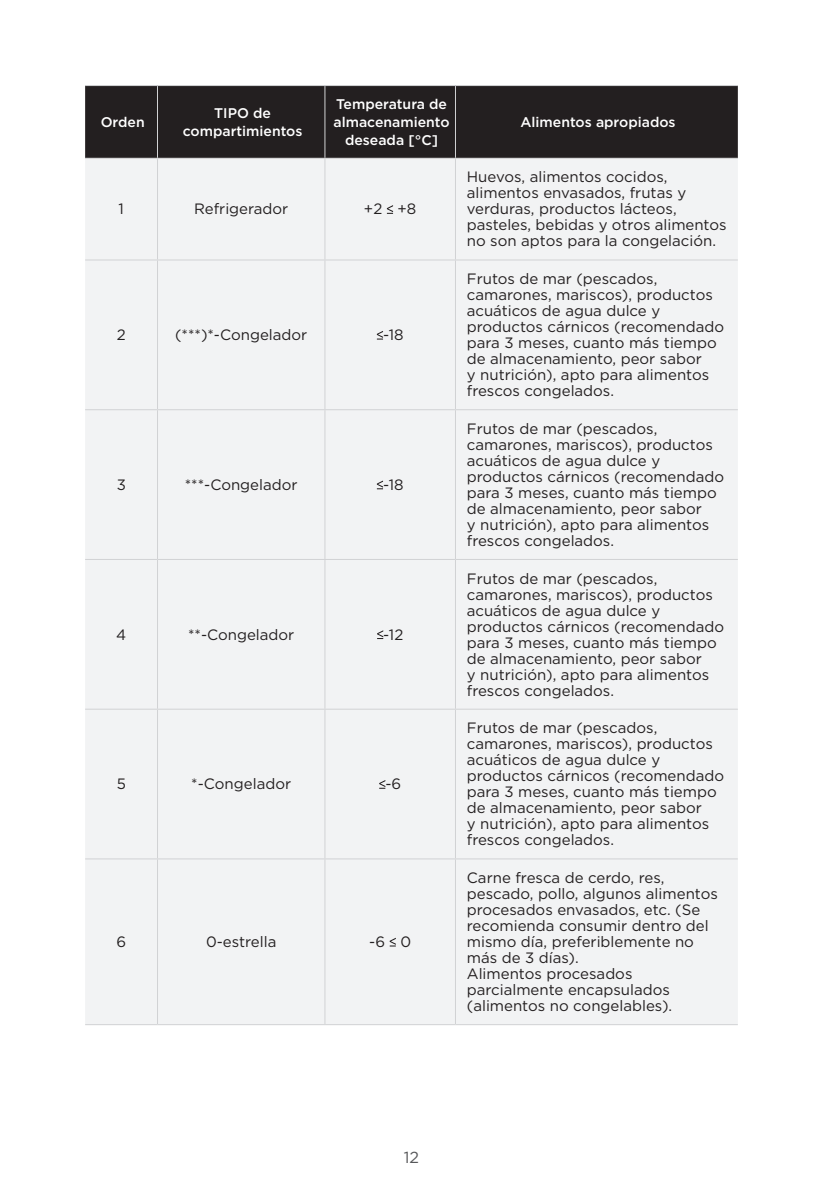
<style>
.page{position:relative;width:823px;height:1191px;background:#fff}
.page>*{position:absolute;margin:0;border:0;box-sizing:border-box;transform-origin:0 0}
.t1{font:16px "Gotham";color:#57585a}
.表7_5pt内容{font:15px/16px "Gotham";color:#231f20}
.表标题{font:500 14px/18px "Gotham";color:#fff;text-align:center}
</style>
<div class="page">
<div style="left:85px;top:86px;width:652px;height:72px;background:#231f20"></div>
<div style="left:85px;top:159px;width:652px;height:865px;background:#f2f3f4"></div>
<hr style="left:85px;top:85px;width:72px;height:1px;background:#d1d2d4">
<hr style="left:157px;top:85px;width:168px;height:1px;background:#d1d2d4">
<hr style="left:325px;top:85px;width:130px;height:1px;background:#d1d2d4">
<hr style="left:455px;top:85px;width:282px;height:1px;background:#d1d2d4">
<hr style="left:157px;top:86px;width:1px;height:72px;background:#d1d2d4">
<hr style="left:324px;top:86px;width:1px;height:72px;background:#d1d2d4">
<hr style="left:454px;top:86px;width:1px;height:72px;background:#d1d2d4">
<hr style="left:85px;top:158px;width:72px;height:1px;background:#d1d2d4">
<hr style="left:157px;top:158px;width:168px;height:1px;background:#d1d2d4">
<hr style="left:157px;top:159px;width:1px;height:100px;background:#d1d2d4">
<hr style="left:325px;top:158px;width:130px;height:1px;background:#d1d2d4">
<hr style="left:324px;top:159px;width:1px;height:100px;background:#d1d2d4">
<hr style="left:455px;top:158px;width:282px;height:1px;background:#d1d2d4">
<hr style="left:454px;top:159px;width:1px;height:100px;background:#d1d2d4">
<hr style="left:85px;top:259px;width:72px;height:1px;background:#d1d2d4">
<hr style="left:157px;top:259px;width:168px;height:1px;background:#d1d2d4">
<hr style="left:157px;top:260px;width:1px;height:149px;background:#d1d2d4">
<hr style="left:325px;top:259px;width:130px;height:1px;background:#d1d2d4">
<hr style="left:324px;top:260px;width:1px;height:149px;background:#d1d2d4">
<hr style="left:455px;top:259px;width:282px;height:1px;background:#d1d2d4">
<hr style="left:454px;top:260px;width:1px;height:149px;background:#d1d2d4">
<hr style="left:85px;top:409px;width:72px;height:1px;background:#d1d2d4">
<hr style="left:157px;top:409px;width:168px;height:1px;background:#d1d2d4">
<hr style="left:157px;top:410px;width:1px;height:149px;background:#d1d2d4">
<hr style="left:325px;top:409px;width:130px;height:1px;background:#d1d2d4">
<hr style="left:324px;top:410px;width:1px;height:149px;background:#d1d2d4">
<hr style="left:455px;top:409px;width:282px;height:1px;background:#d1d2d4">
<hr style="left:454px;top:410px;width:1px;height:149px;background:#d1d2d4">
<hr style="left:85px;top:559px;width:72px;height:1px;background:#d1d2d4">
<hr style="left:157px;top:559px;width:168px;height:1px;background:#d1d2d4">
<hr style="left:157px;top:560px;width:1px;height:148px;background:#d1d2d4">
<hr style="left:325px;top:559px;width:130px;height:1px;background:#d1d2d4">
<hr style="left:324px;top:560px;width:1px;height:148px;background:#d1d2d4">
<hr style="left:455px;top:559px;width:282px;height:1px;background:#d1d2d4">
<hr style="left:454px;top:560px;width:1px;height:148px;background:#d1d2d4">
<hr style="left:85px;top:708px;width:72px;height:1px;background:#d1d2d4">
<hr style="left:157px;top:708px;width:168px;height:1px;background:#d1d2d4">
<hr style="left:157px;top:709px;width:1px;height:149px;background:#d1d2d4">
<hr style="left:325px;top:708px;width:130px;height:1px;background:#d1d2d4">
<hr style="left:324px;top:709px;width:1px;height:149px;background:#d1d2d4">
<hr style="left:455px;top:708px;width:282px;height:1px;background:#d1d2d4">
<hr style="left:454px;top:709px;width:1px;height:149px;background:#d1d2d4">
<hr style="left:85px;top:858px;width:72px;height:1px;background:#d1d2d4">
<hr style="left:157px;top:858px;width:168px;height:1px;background:#d1d2d4">
<hr style="left:157px;top:859px;width:1px;height:165px;background:#d1d2d4">
<hr style="left:325px;top:858px;width:130px;height:1px;background:#d1d2d4">
<hr style="left:324px;top:859px;width:1px;height:165px;background:#d1d2d4">
<hr style="left:455px;top:858px;width:282px;height:1px;background:#d1d2d4">
<hr style="left:454px;top:859px;width:1px;height:165px;background:#d1d2d4">
<hr style="left:85px;top:1024px;width:72px;height:1px;background:#d1d2d4">
<hr style="left:157px;top:1024px;width:168px;height:1px;background:#d1d2d4">
<hr style="left:325px;top:1024px;width:130px;height:1px;background:#d1d2d4">
<hr style="left:455px;top:1024px;width:282px;height:1px;background:#d1d2d4">
<svg style="left:386px;top:205px;width:7px;height:9px"></svg>
<svg style="left:376px;top:331px;width:7px;height:8px"></svg>
<svg style="left:376px;top:480px;width:7px;height:9px"></svg>
<svg style="left:377px;top:630px;width:6px;height:9px"></svg>
<svg style="left:379px;top:780px;width:6px;height:8px"></svg>
<svg style="left:389px;top:937px;width:6px;height:9px"></svg>
<p class="表标题" style="left:101px;top:113px;width:46px">Orden</p>
<p class="表标题" style="left:183px;top:104px;width:121px">TIPO de compartimientos</p>
<p class="表标题" style="left:333px;top:95px;width:118px">Temperatura de almacenamiento deseada [°C]</p>
<p class="表7_5pt内容" style="left:118px;top:201px;width:7px">1</p>
<p class="表7_5pt内容" style="left:194px;top:201px;width:96px">Refrigerador</p>
<p class="表7_5pt内容" style="left:364px;top:201px;width:54px">+2 +8</p>
<p class="表7_5pt内容" style="left:117px;top:326px;width:10px">2</p>
<p class="表7_5pt内容" style="left:175px;top:326px;width:134px">(***)*-Congelador</p>
<p class="表7_5pt内容" style="left:383px;top:326px;width:22px">-18</p>
<p class="表7_5pt内容" style="left:117px;top:476px;width:11px">3</p>
<p class="表7_5pt内容" style="left:185px;top:476px;width:114px">***-Congelador</p>
<p class="表7_5pt内容" style="left:383px;top:476px;width:22px">-18</p>
<p class="表7_5pt内容" style="left:116px;top:626px;width:12px">4</p>
<p class="表7_5pt内容" style="left:188px;top:626px;width:108px">**-Congelador</p>
<p class="表7_5pt内容" style="left:383px;top:626px;width:22px">-12</p>
<p class="表7_5pt内容" style="left:117px;top:775px;width:11px">5</p>
<p class="表7_5pt内容" style="left:191px;top:775px;width:101px">*-Congelador</p>
<p class="表7_5pt内容" style="left:385px;top:775px;width:17px">-6</p>
<p class="表7_5pt内容" style="left:116px;top:933px;width:11px">6</p>
<p class="表7_5pt内容" style="left:206px;top:933px;width:72px">0-estrella</p>
<p class="表7_5pt内容" style="left:369px;top:933px;width:43px">-6 0</p>
<p class="表标题" style="left:520px;top:113px;width:157px">Alimentos apropiados</p>
<p class="表7_5pt内容" style="left:466px;top:169px;width:261px">Huevos, alimentos cocidos, alimentos envasados, frutas y verduras, productos lácteos, pasteles, bebidas y otros alimentos no son aptos para la congelación.</p>
<p class="表7_5pt内容" style="left:466px;top:270px;width:258px">Frutos de mar (pescados, camarones, mariscos), productos acuáticos de agua dulce y productos cárnicos (recomendado para 3 meses, cuanto más tiempo de almacenamiento, peor sabor<br>y nutrición), apto para alimentos frescos congelados.</p>
<p class="表7_5pt内容" style="left:466px;top:420px;width:258px">Frutos de mar (pescados, camarones, mariscos), productos acuáticos de agua dulce y productos cárnicos (recomendado para 3 meses, cuanto más tiempo de almacenamiento, peor sabor<br>y nutrición), apto para alimentos frescos congelados.</p>
<p class="表7_5pt内容" style="left:466px;top:570px;width:258px">Frutos de mar (pescados, camarones, mariscos), productos acuáticos de agua dulce y productos cárnicos (recomendado para 3 meses, cuanto más tiempo de almacenamiento, peor sabor<br>y nutrición), apto para alimentos frescos congelados.</p>
<p class="表7_5pt内容" style="left:466px;top:719px;width:258px">Frutos de mar (pescados, camarones, mariscos), productos acuáticos de agua dulce y productos cárnicos (recomendado para 3 meses, cuanto más tiempo de almacenamiento, peor sabor<br>y nutrición), apto para alimentos frescos congelados.</p>
<p class="表7_5pt内容" style="left:466px;top:869px;width:252px">Carne fresca de cerdo, res, pescado, pollo, algunos alimentos procesados envasados, etc. (Se recomienda consumir dentro del mismo día, preferiblemente no más de 3 días).</p>
<p class="表7_5pt内容" style="left:466px;top:965px;width:207px">Alimentos procesados parcialmente encapsulados (alimentos no congelables).</p>
<p class="t1" style="left:403px;top:1146px;width:17px">12</p>
</div>
